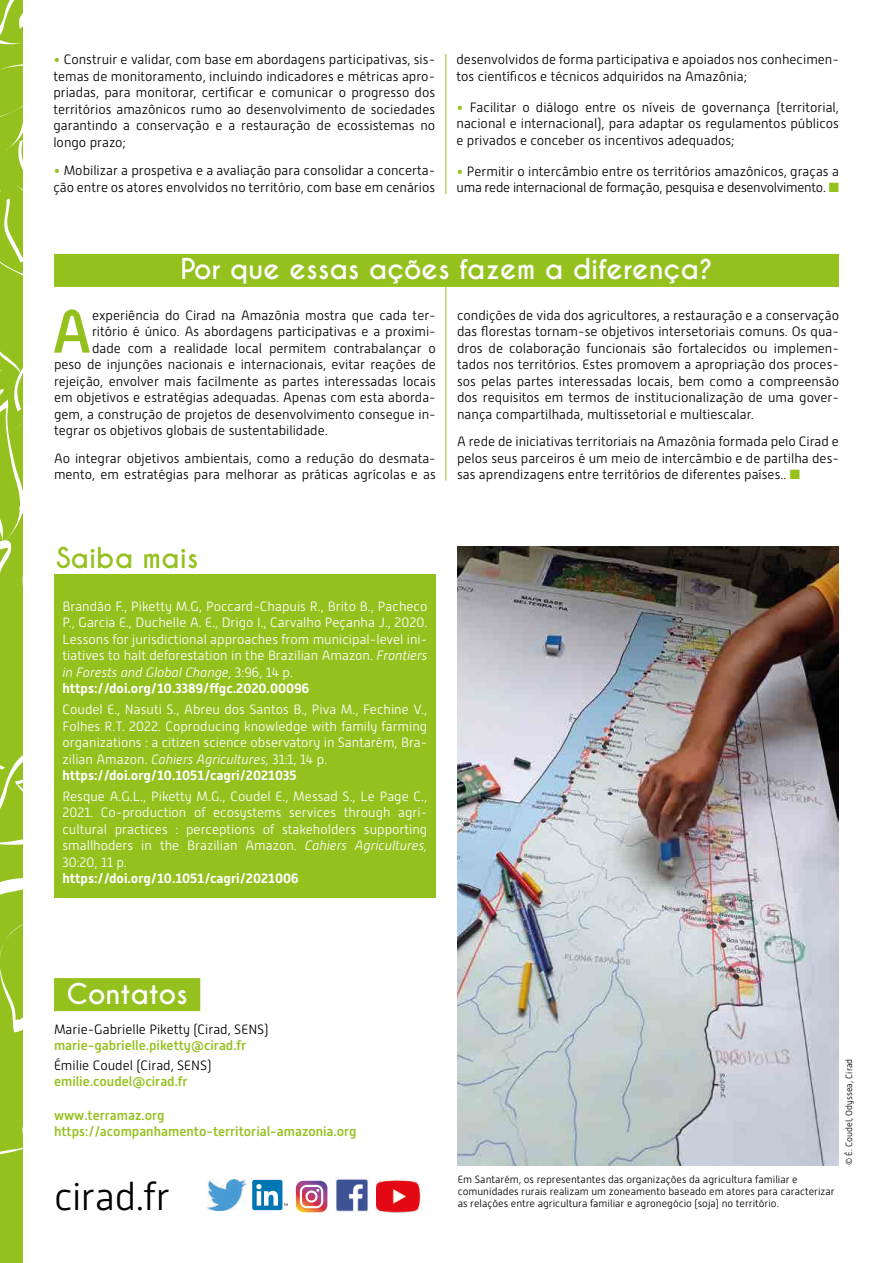
<style>
.page{position:relative;width:893px;height:1263px;background:#fff}
.page>*{position:absolute;margin:0;border:0;box-sizing:border-box;transform-origin:0 0}
.Body_Text{font:500 60.75px "Alwyn New";color:#95c11f}
.ROULETTE{font:300 38.85px "Alwyn New";letter-spacing:-.01em;color:#000}
.Heading_1{font:700 27px "Caviar Dreams";color:#fff}
.Body_Text-2{font:700 27px "Caviar Dreams";color:#95c11f}
.Body_Text-3{font:300 13.5px/16.5px "Alwyn New";color:#000}
.Body_Text-4{font:300 13.5px/16.5px "Alwyn New";color:#fff;text-align:justify}
.Body_Text-5{font:700 13.5px "Alwyn New";color:#fff}
.Body_Text-6{font:500 13.5px/16.2px "Alwyn New";color:#95c11f}
.Body_Text-7{font:300 10.5px/12px "Alwyn New";color:#000}
.Body_Text-8{font:300 9px "Alwyn New";color:#000}
.s1{color:#95c11f}
.s2{font-style:italic}
.s3{font-weight:500;color:#95c11f}
</style>
<div class="page">
<div style="left:54px;top:254px;width:785px;height:33px;background:#95c11f"></div>
<div style="left:54px;top:574px;width:382px;height:323px;background:#95c11f"></div>
<div style="left:54px;top:978px;width:146px;height:33px;background:#95c11f"></div>
<div style="left:0;top:0;width:22px;height:1263px;background:#95c11f"></div>
<svg style="left:0;top:0;width:22px;height:45px"></svg>
<svg style="left:0;top:878px;width:22px;height:154px"></svg>
<svg style="left:0;top:756px;width:22px;height:89px"></svg>
<svg style="left:0;top:351px;width:22px;height:222px"></svg>
<svg style="left:0;top:1147px;width:22px;height:8px"></svg>
<svg style="left:0;top:64px;width:22px;height:211px"></svg>
<img style="left:376px;top:1179px;width:46px;height:34px">
<img style="left:335px;top:1177px;width:34px;height:35px">
<div style="left:252px;top:1180px;width:30px;height:30px;background:#0076b3;border-radius:2px"></div>
<svg style="left:256px;top:1184px;width:22px;height:21px"></svg>
<svg style="left:296px;top:1181px;width:31px;height:31px"></svg>
<img style="left:208px;top:1180px;width:37px;height:30px">
<hr style="left:445px;top:284px;width:1px;height:196px;background:#95c11f">
<hr style="left:445px;top:54px;width:1px;height:140px;background:#95c11f">
<img style="left:458px;top:546px;width:380px;height:619px">
<p class="Body_Text-3" style="left:53px;top:51px;width:383px;text-align:justify"><span class="s1">•</span> Construir e validar, com base em abordagens participativas, sis&shy;temas de monitoramento, incluindo indicadores e métricas apro&shy;priadas, para monitorar, certificar e comunicar o progresso dos territórios amazônicos rumo ao desenvolvimento de sociedades garantindo a conservação e a restauração de ecossistemas no longo prazo;</p>
<p class="Body_Text-3" style="left:53px;top:163px;width:383px"><span class="s1">•</span> Mobilizar a prospetiva e a avaliação para consolidar a concerta&shy;ção entre os atores envolvidos no território, com base em cenários</p>
<p class="Body_Text-3" style="left:456px;top:51px;width:384px">desenvolvidos de forma participativa e apoiados nos conhecimen&shy;tos científicos e técnicos adquiridos na Amazônia;</p>
<p class="Body_Text-3" style="left:456px;top:99px;width:384px;text-align:justify"><span class="s1">•</span> Facilitar o diálogo entre os níveis de governança (territorial, nacional e internacional), para adaptar os regulamentos públicos e privados e conceber os incentivos adequados;</p>
<p class="Body_Text-3" style="left:456px;top:163px;width:384px"><span class="s1">•</span> Permitir o intercâmbio entre os territórios amazônicos, graças a uma rede internacional de formação, pesquisa e desenvolvimento. <span class="s1">■</span></p>
<p class="Heading_1" style="left:180px;top:253px;width:534px">Por que essas ações fazem a diferença?</p>
<p class="Body_Text" style="left:52px;top:297px;width:42px">A</p>
<p class="Body_Text-3" style="left:92px;top:307px;width:345px">experiência do Cirad na Amazônia mostra que cada ter-</p>
<p class="Body_Text-3" style="left:92px;top:323px;width:345px">ritório é único. As abordagens participativas e a proximi-</p>
<p class="Body_Text-3" style="left:92px;top:340px;width:345px">dade com a realidade local permitem contrabalançar o</p>
<p class="Body_Text-3" style="left:54px;top:356px;width:383px">peso de injunções nacionais e internacionais, evitar reações de</p>
<p class="Body_Text-3" style="left:54px;top:373px;width:383px">rejeição, envolver mais facilmente as partes interessadas locais</p>
<p class="Body_Text-3" style="left:54px;top:389px;width:383px">em objetivos e estratégias adequadas. Apenas com esta aborda-</p>
<p class="Body_Text-3" style="left:54px;top:406px;width:383px">gem, a construção de projetos de desenvolvimento consegue in-</p>
<p class="Body_Text-3" style="left:54px;top:422px;width:275px">tegrar os objetivos globais de sustentabilidade.</p>
<p class="Body_Text-3" style="left:54px;top:450px;width:383px">Ao integrar objetivos ambientais, como a redução do desmata&shy;mento, em estratégias para melhorar as práticas agrícolas e as</p>
<p class="Body_Text-3" style="left:457px;top:307px;width:383px;text-align:justify">condições de vida dos agricultores, a restauração e a conservação das florestas tornam-se objetivos intersetoriais comuns. Os qua&shy;dros de colaboração funcionais são fortalecidos ou implemen&shy;tados nos territórios. Estes promovem a apropriação dos proces&shy;sos pelas partes interessadas locais, bem como a compreensão dos requisitos em termos de institucionalização de uma gover&shy;nança compartilhada, multissetorial e multiescalar.</p>
<p class="Body_Text-3" style="left:457px;top:434px;width:383px;text-align:justify">A rede de iniciativas territoriais na Amazônia formada pelo Cirad e pelos seus parceiros é um meio de intercâmbio e de partilha des&shy;sas aprendizagens entre territórios de diferentes países.. <span class="s1">■</span></p>
<p class="Body_Text-2" style="left:56px;top:542px;width:144px">Saiba mais</p>
<p class="Body_Text-4" style="left:63px;top:598px;width:366px">Brandão F., Piketty M.G, Poccard-Chapuis R., Brito B., Pacheco P., Garcia E., Duchelle A. E., Drigo I., Carvalho Peçanha J., 2020.<br>Lessons for jurisdictional approaches from municipal-level ini&shy;tiatives to halt deforestation in the Brazilian Amazon. <span class="s2">Frontiers in Forests and Global Change,</span> 3:96, 14 p.</p>
<p class="Body_Text-5" style="left:63px;top:681px;width:248px">https://doi.org/10.3389/ffgc.2020.00096</p>
<p class="Body_Text-4" style="left:63px;top:701px;width:366px">Coudel E., Nasuti S., Abreu dos Santos B., Piva M., Fechine V., Folhes R.T. 2022. Coproducing knowledge with family farming organizations : a citizen science observatory in Santarém, Bra&shy;zilian Amazon. <span class="s2">Cahiers Agricultures,</span> 31:1, 14 p.</p>
<p class="Body_Text-5" style="left:63px;top:768px;width:236px">https://doi.org/10.1051/cagri/2021035</p>
<p class="Body_Text-4" style="left:63px;top:788px;width:366px">Resque A.G.L., Piketty M.G., Coudel E., Messad S., Le Page C., 2021. Co-production of ecosystems services through agri&shy;cultural practices : perceptions of stakeholders supporting smallhoders in the Brazilian Amazon. <span class="s2">Cahiers Agricultures, </span>30:20, 11 p.</p>
<p class="Body_Text-5" style="left:63px;top:871px;width:238px">https://doi.org/10.1051/cagri/2021006</p>
<p class="Heading_1" style="left:66px;top:977px;width:123px">Contatos</p>
<p class="Body_Text-3" style="left:54px;top:1021px;width:216px">Marie-Gabrielle Piketty (Cirad, SENS) <span class="s3">marie-gabrielle.piketty@cirad.fr</span></p>
<p class="Body_Text-3" style="left:54px;top:1057px;width:159px">Émilie Coudel (Cirad, SENS) <span class="s3">emilie.coudel@cirad.fr</span></p>
<p class="Body_Text-6" style="left:54px;top:1107px;width:304px">www.terramaz.org https://acompanhamento-territorial-amazonia.org</p>
<p class="ROULETTE" style="left:54px;top:1175px;width:117px">cirad.fr</p>
<p class="Body_Text-7" style="left:458px;top:1173px;width:378px">Em Santarém, os representantes das organizações da agricultura familiar e comunidades rurais realizam um zoneamento baseado em atores para caracterizar as relações entre agricultura familiar e agronegócio (soja) no território.</p>
<p class="Body_Text-8" style="left:844px;top:1165px;width:108px;rotate:-90deg">© É. Coudel, Odyssea, Cirad</p>
</div>
